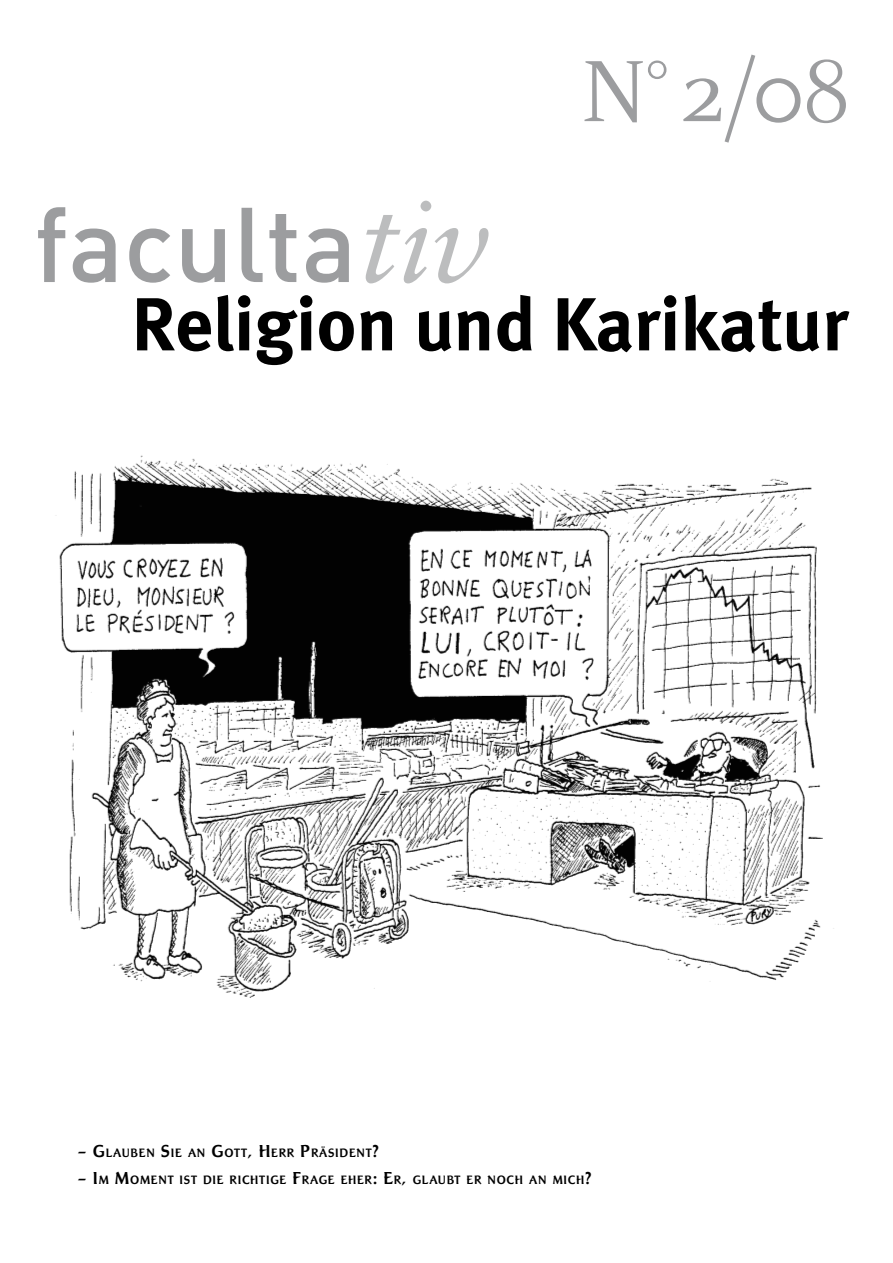
<style>
.page{position:relative;width:893px;height:1263px;background:#fff}
.page>*{position:absolute;margin:0;border:0;box-sizing:border-box;transform-origin:0 0}
.t1{font:500 104.25px "DI Nref";color:#9c9d9f}
.t2{font:96px "Celeste";color:#9c9d9f}
.t3{font:700 75px "Meta";color:#000}
.t4{font:12.6px "Champers Plain";letter-spacing:.055em;color:#000}
.s1{font-family:"Sabon LT";font-weight:400;font-style:italic;font-size:117.45px;color:#bcbdbe}
.s2{font-size:18px}
</style>
<div class="page">
<svg style="left:55px;top:455px;width:779px;height:543px"></svg>
<h2 class="t2" style="left:580px;top:41px;width:272px">N° 2/08</h2>
<h1 class="t1" style="left:34px;top:178px;width:458px">faculta<span class="s1">tiv</span></h1>
<h3 class="t3" style="left:132px;top:277px;width:718px">Religion und Karikatur</h3>
<p class="t4" style="left:78px;top:1146px;width:303px"><span class="s2">– G</span>LAUBEN <span class="s2">S</span>IE AN <span class="s2">G</span>OTT<span class="s2">, H</span>ERR <span class="s2">P</span>RÄSIDENT<span class="s2">?</span></p>
<p class="t4" style="left:78px;top:1173px;width:516px"><span class="s2">– I</span>M <span class="s2">M</span>OMENT IST DIE RICHTIGE <span class="s2">F</span>RAGE EHER<span class="s2">: E</span>R<span class="s2">,</span> GLAUBT ER NOCH AN MICH<span class="s2">?</span></p>
</div>
